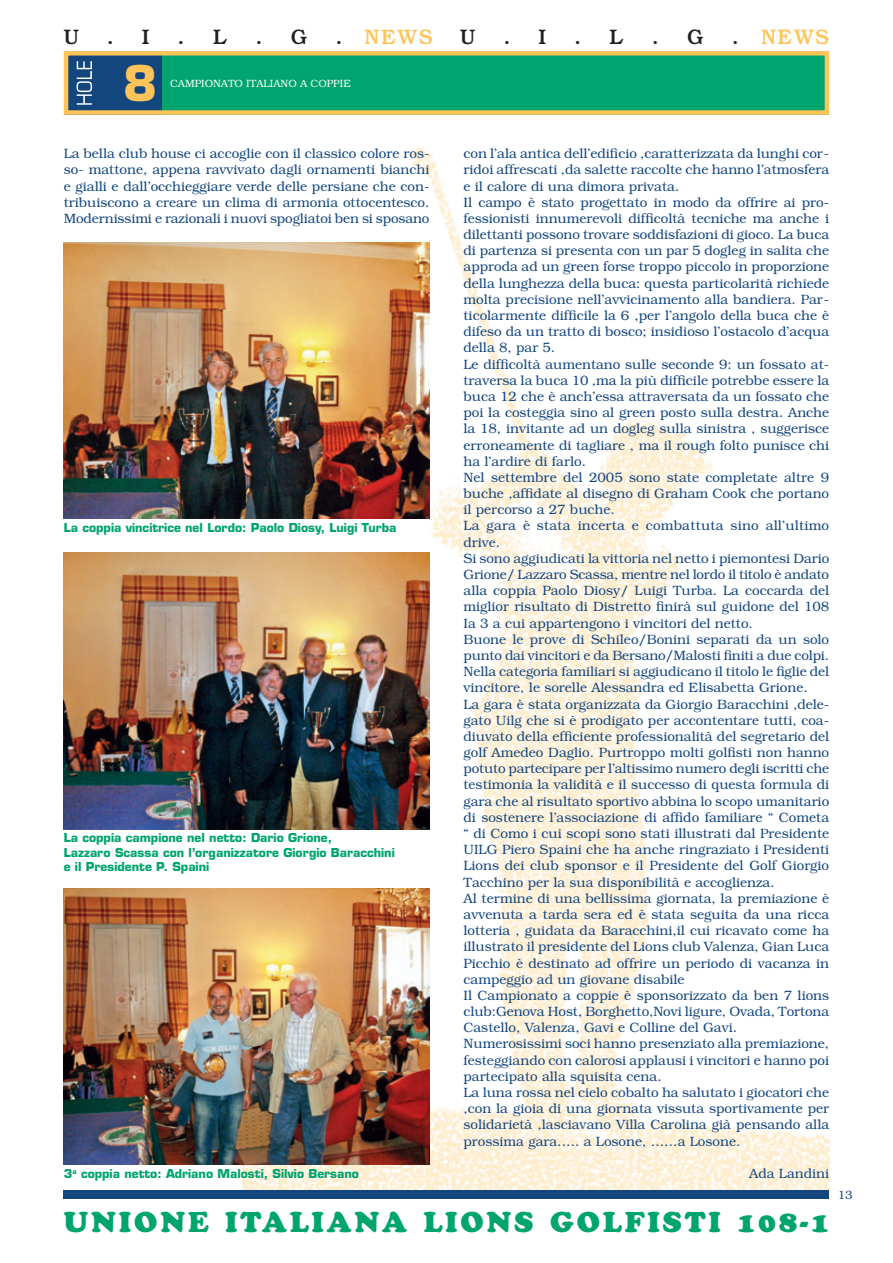
<style>
.page{position:relative;width:893px;height:1263px;background:#fff}
.page>*{position:absolute;margin:0;border:0;box-sizing:border-box;transform-origin:0 0}
.t1{font:700 48px "Eurostile LT Std";color:#fec459}
.t2{font:28.5px "Cooper Black Std";letter-spacing:.1em;color:#00a46f}
.t3{font:500 21px "Bookman Std";color:#231f20}
.t4{font:500 21px "Bookman Std";letter-spacing:.065em;color:#fec459}
.t5{font:300 13.5px/16.2px "Bookman Std";color:#14467e;text-align:justify}
.t6{font:700 12px/14.4px "Eurostile LT Std";color:#00a46f}
.t7{font:300 12px "Bookman Std";color:#14467e}
.t8{font:300 10.5px "Bookman Std";color:#fff}
.s1{color:#231f20}
</style>
<div class="page">
<img style="left:242px;top:146px;width:587px;height:1045px">
<div style="left:64px;top:1191px;width:765px;height:8px;background:#14467e"></div>
<div style="left:162px;top:51px;width:667px;height:64px;background:#00a46f"></div>
<div style="left:64px;top:51px;width:98px;height:64px;background:#14467e"></div>
<div style="left:64px;top:51px;width:765px;height:64px;border:4px solid #fec459"></div>
<svg style="left:77px;top:61px;width:15px;height:44px"></svg>
<img style="left:64px;top:242px;width:365px;height:277px">
<img style="left:64px;top:553px;width:365px;height:276px">
<img style="left:64px;top:888px;width:365px;height:277px">
<h3 class="t3" style="left:64px;top:30px;width:17px">U</h3>
<h3 class="t3" style="left:107px;top:30px;width:8px">.</h3>
<h3 class="t3" style="left:142px;top:30px;width:9px">I</h3>
<h3 class="t3" style="left:178px;top:30px;width:8px">.</h3>
<h3 class="t3" style="left:213px;top:30px;width:16px">L</h3>
<h3 class="t3" style="left:256px;top:30px;width:8px">.</h3>
<h3 class="t3" style="left:291px;top:30px;width:18px">G</h3>
<h3 class="t4" style="left:336px;top:30px;width:98px"><span class="s1">.</span> NEWS</h3>
<h3 class="t3" style="left:460px;top:30px;width:17px">U</h3>
<h3 class="t3" style="left:504px;top:30px;width:8px">.</h3>
<h3 class="t3" style="left:539px;top:30px;width:9px">I</h3>
<h3 class="t3" style="left:574px;top:30px;width:8px">.</h3>
<h3 class="t3" style="left:609px;top:30px;width:16px">L</h3>
<h3 class="t3" style="left:652px;top:30px;width:8px">.</h3>
<h3 class="t3" style="left:687px;top:30px;width:18px">G</h3>
<h3 class="t4" style="left:732px;top:30px;width:98px"><span class="s1">.</span> NEWS</h3>
<h1 class="t1" style="left:123px;top:65px;width:36px">8</h1>
<p class="t8" style="left:170px;top:79px;width:182px">CAMPIONATO ITALIANO A COPPIE</p>
<p class="t5" style="left:64px;top:147px;width:367px">La bella club house ci accoglie con il classico colore ros&shy;so- mattone, appena ravvivato dagli ornamenti bianchi e gialli e dall’occhieggiare verde delle persiane che con&shy;tribuiscono a creare un clima di armonia ottocentesco.<br>Modernissimi e razionali i nuovi spogliatoi ben si sposano</p>
<p class="t5" style="left:463px;top:147px;width:367px;text-align:left">con l’ala antica dell’edificio ,caratterizzata da lunghi cor&shy;ridoi affrescati ,da salette raccolte che hanno l’atmosfera e il calore di una dimora privata.<br>Il campo è stato progettato in modo da offrire ai pro&shy;fessionisti innumerevoli difficoltà tecniche ma anche i dilettanti possono trovare soddisfazioni di gioco. La buca di partenza si presenta con un par 5 dogleg in salita che approda ad un green forse troppo piccolo in proporzione della lunghezza della buca: questa particolarità richiede molta precisione nell’avvicinamento alla bandiera. Par&shy;ticolarmente difficile la 6 ,per l’angolo della buca che è difeso da un tratto di bosco; insidioso l’ostacolo d’acqua della 8, par 5.<br>Le difficoltà aumentano sulle seconde 9: un fossato at&shy;traversa la buca 10 ,ma la più difficile potrebbe essere la buca 12 che è anch’essa attraversata da un fossato che poi la costeggia sino al green posto sulla destra. Anche la 18, invitante ad un dogleg sulla sinistra , suggerisce erroneamente di tagliare , ma il rough folto punisce chi ha l’ardire di farlo.<br>Nel settembre del 2005 sono state completate altre 9 buche ,affidate al disegno di Graham Cook che portano il percorso a 27 buche.<br>La gara è stata incerta e combattuta sino all’ultimo drive.<br>Si sono aggiudicati la vittoria nel netto i piemontesi Dario Grione/ Lazzaro Scassa, mentre nel lordo il titolo è andato alla coppia Paolo Diosy/ Luigi Turba. La coccarda del miglior risultato di Distretto finirà sul guidone del 108<br>Ia 3 a cui appartengono i vincitori del netto.<br>Buone le prove di Schileo/Bonini separati da un solo punto dai vincitori e da Bersano/Malosti finiti a due colpi.<br>Nella categoria familiari si aggiudicano il titolo le figlie del vincitore, le sorelle Alessandra ed Elisabetta Grione.<br>La gara è stata organizzata da Giorgio Baracchini ,dele&shy;gato Uilg che si è prodigato per accontentare tutti, coa&shy;diuvato della efficiente professionalità del segretario del golf Amedeo Daglio. Purtroppo molti golfisti non hanno potuto partecipare per l’altissimo numero degli iscritti che testimonia la validità e il successo di questa formula di gara che al risultato sportivo abbina lo scopo umanitario di sostenere l’associazione di affido familiare “ Cometa “ di Como i cui scopi sono stati illustrati dal Presidente UILG Piero Spaini che ha anche ringraziato i Presidenti Lions dei club sponsor e il Presidente del Golf Giorgio Tacchino per la sua disponibilità e accoglienza.<br>Al termine di una bellissima giornata, la premiazione è avvenuta a tarda sera ed è stata seguita da una ricca lotteria , guidata da Baracchini,il cui ricavato come ha illustrato il presidente del Lions club Valenza, Gian Luca Picchio è destinato ad offrire un periodo di vacanza in campeggio ad un giovane disabile<br>Il Campionato a coppie è sponsorizzato da ben 7 lions club:Genova Host, Borghetto,Novi ligure, Ovada, Tortona Castello, Valenza, Gavi e Colline del Gavi.<br>Numerosissimi soci hanno presenziato alla premiazione, festeggiando con calorosi applausi i vincitori e hanno poi partecipato alla squisita cena.<br>La luna rossa nel cielo cobalto ha salutato i giocatori che ,con la gioia di una giornata vissuta sportivamente per solidarietà ,lasciavano Villa Carolina già pensando alla prossima gara….. a Losone, ……a Losone.</p>
<p class="t5" style="left:749px;top:1166px;width:81px">Ada Landini</p>
<p class="t6" style="left:64px;top:522px;width:334px">La coppia vincitrice nel Lordo: Paolo Diosy, Luigi Turba</p>
<p class="t6" style="left:64px;top:832px;width:332px">La coppia campione nel netto: Dario Grione,<br>Lazzaro Scassa con l’organizzatore Giorgio Baracchini e il Presidente P. Spaini</p>
<p class="t6" style="left:64px;top:1168px;width:297px">3<sup>a</sup> coppia netto: Adriano Malosti, Silvio Bersano</p>
<h2 class="t2" style="left:64px;top:1211px;width:767px">UNIONE ITALIANA LIONS GOLFISTI 108-1</h2>
<p class="t7" style="left:838px;top:1190px;width:16px">13</p>
</div>
